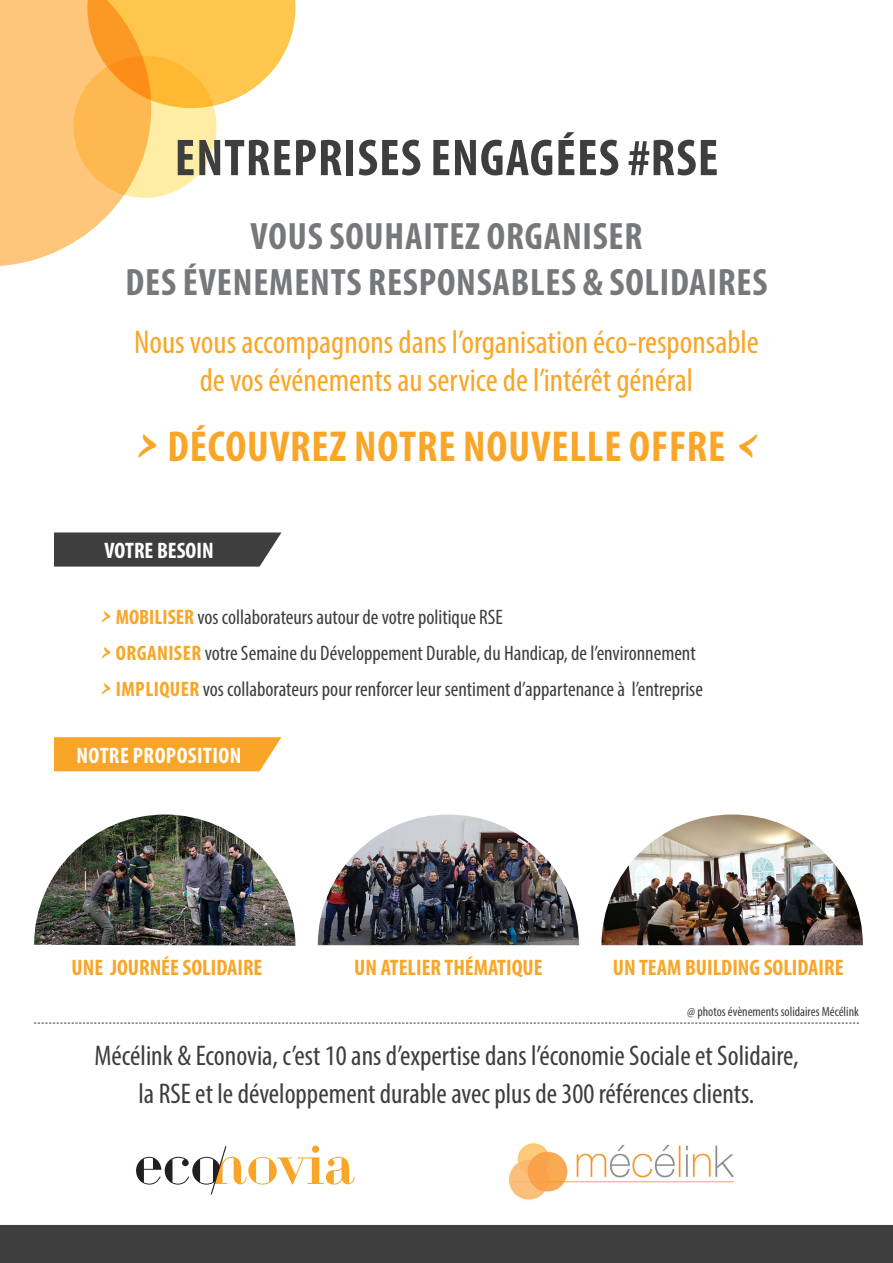
<style>
.page{position:relative;width:893px;height:1263px;background:#fff}
.page>*{position:absolute;margin:0;border:0;box-sizing:border-box;transform-origin:0 0}
.t1{font:700 condensed 52.2px "Myriad Pro";letter-spacing:.02em;color:#3e3e3f}
.t2{font:700 condensed 43.5px "Myriad Pro";letter-spacing:.02em;color:#f9a628}
.t3{font:700 condensed 38.25px "Myriad Pro";letter-spacing:.02em;color:#76787b}
.t4{font:condensed 33px "Myriad Pro";color:#f9a628}
.t5{font:condensed 28.5px "Myriad Pro";color:#3e3e3f}
.t6{font:700 condensed 22.5px "Myriad Pro";color:#f9a628}
.t7{font:700 condensed 22.5px "Myriad Pro";letter-spacing:.02em;color:#fff}
.t8{font:700 condensed 22.5px "Myriad Pro";color:#fff}
.t9{font:condensed 21px "Myriad Pro";color:#3e3e3f}
.t10{font:condensed 13.5px "Myriad Pro";color:#3e3e3f}
.s1{font-family:"Androgyne";font-weight:500;font-stretch:normal}
.s2{font-family:"Androgyne";font-weight:500;font-stretch:normal;color:#f9a628}
.s3{font-weight:700;color:#f9a628}
</style>
<div class="page">
<svg style="left:34px;top:1023px;width:825px;height:1px"></svg>
<div style="left:1px;top:1226px;width:891px;height:36px;background:#3e3e3f"></div>
<div style="left:0;top:1225px;width:893px;height:38px;border:2px solid #3e3e3f"></div>
<svg style="left:136px;top:1145px;width:219px;height:49px"></svg>
<img style="left:509px;top:1143px;width:225px;height:57px">
<svg style="left:54px;top:532px;width:227px;height:35px;background:#4b4b4c"></svg>
<img style="left:34px;top:814px;width:261px;height:132px">
<img style="left:601px;top:814px;width:262px;height:131px">
<img style="left:318px;top:814px;width:261px;height:131px">
<svg style="left:54px;top:737px;width:227px;height:34px;background:#f9aa33"></svg>
<svg style="left:0;top:0;width:295px;height:266px"></svg>
<p class="t1" style="left:175px;top:125px;width:545px">ENTREPRISES ENGAGÉES #RSE</p>
<p class="t3" style="left:251px;top:212px;width:393px">VOUS SOUHAITEZ ORGANISER</p>
<p class="t3" style="left:126px;top:258px;width:643px">DES ÉVENEMENTS RESPONSABLES &amp; SOLIDAIRES</p>
<p class="t4" style="left:134px;top:323px;width:626px">Nous vous accompagnons dans l’organisation éco-responsable</p>
<p class="t4" style="left:200px;top:360px;width:495px">de vos événements au service de l’intérêt général</p>
<p class="t2" style="left:137px;top:419px;width:621px"><span class="s1">&gt;</span> DÉCOUVREZ NOTRE NOUVELLE OFFRE <span class="s1">&lt;</span></p>
<p class="t8" style="left:104px;top:536px;width:111px">VOTRE BESOIN</p>
<p class="t9" style="left:101px;top:605px;width:403px"><span class="s2">&gt;</span> <span class="s3">MOBILISER</span> vos collaborateurs autour de votre politique RSE</p>
<p class="t9" style="left:101px;top:641px;width:596px"><span class="s2">&gt;</span> <span class="s3">ORGANISER</span> votre Semaine du Développement Durable, du Handicap, de l’environnement</p>
<p class="t9" style="left:101px;top:677px;width:603px"><span class="s2">&gt;</span> <span class="s3">IMPLIQUER</span> vos collaborateurs pour renforcer leur sentiment d’appartenance à l’entreprise</p>
<p class="t7" style="left:77px;top:741px;width:166px">NOTRE PROPOSITION</p>
<p class="t6" style="left:72px;top:954px;width:192px">UNE JOURNÉE SOLIDAIRE</p>
<p class="t6" style="left:354px;top:954px;width:190px">UN ATELIER THÉMATIQUE</p>
<p class="t6" style="left:613px;top:954px;width:232px">UN TEAM BUILDING SOLIDAIRE</p>
<p class="t10" style="left:687px;top:1003px;width:173px">@ photos évènements solidaires Mécélink</p>
<p class="t5" style="left:94px;top:1038px;width:706px">Mécélink &amp; Econovia, c’est 10 ans d’expertise dans l’économie Sociale et Solidaire,</p>
<p class="t5" style="left:139px;top:1076px;width:617px">la RSE et le développement durable avec plus de 300 références clients.</p>
</div>
